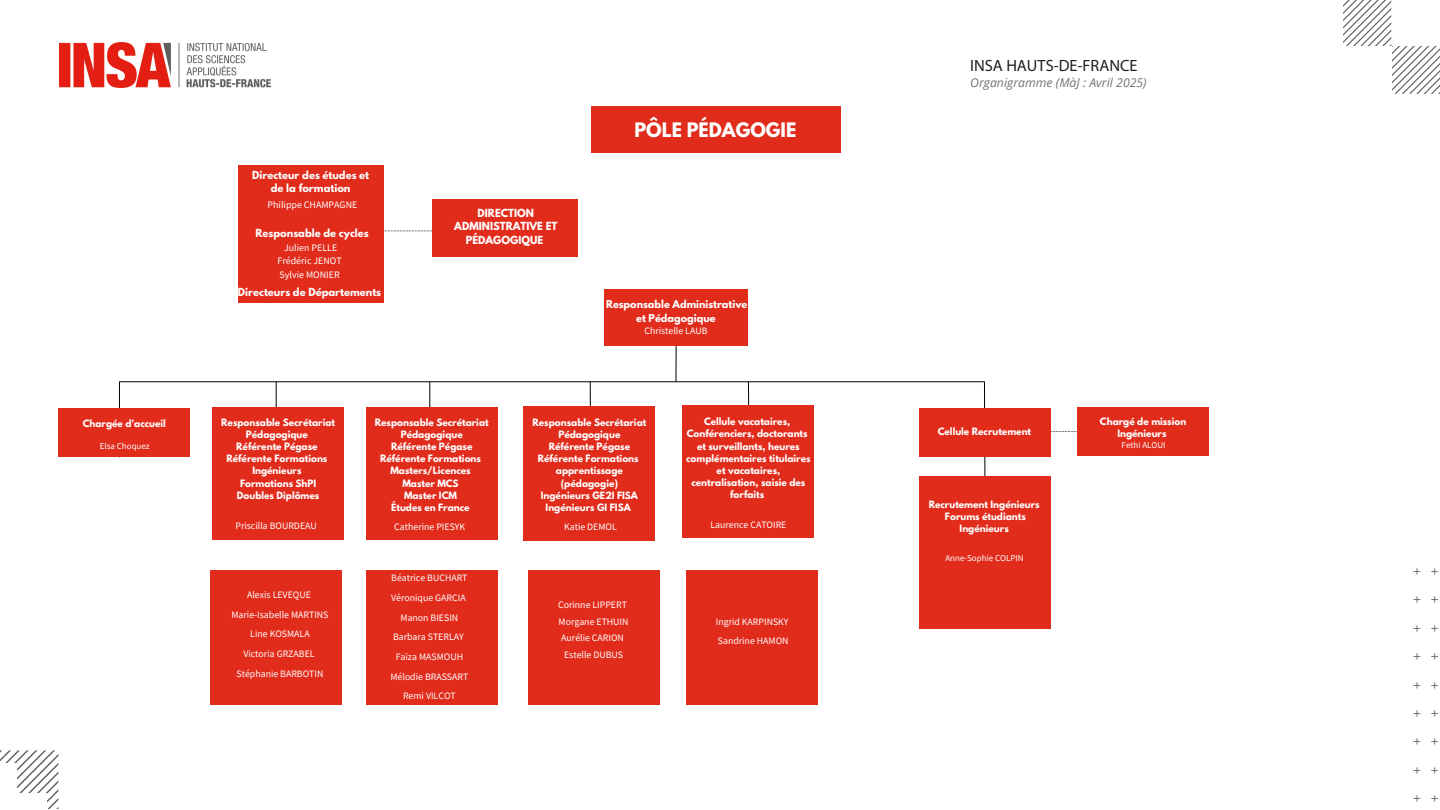
<style>
.page{position:relative;width:1440px;height:810px;background:#fff}
.page>*{position:absolute;margin:0;border:0;box-sizing:border-box;transform-origin:0 0}
.t1{font:700 17.7px "League Spartan";color:#fff}
.t2{font:16.3px "Myriad Pro";color:#231f20}
.t3{font:13.1px "Source Serif Pro";color:#5e5f5b}
.t4{font:italic 12.2px "Open Sans";letter-spacing:.005em;color:#73747a}
.t5{font:700 9.9px/13.2px "League Spartan";color:#fff;text-align:center}
.t6{font:9.9px "Source Sans Pro";color:#fff}
.t7{font:9.8px "Source Sans Pro";color:#fff}
.t8{font:700 9.7px/13.1px "League Spartan";color:#fff;text-align:center}
.t9{font:700 9px/12.1px "League Spartan";color:#fff;text-align:center}
.t10{font:8.9px "Source Sans Pro";color:#fff}
</style>
<div class="page">
<div style="left:592px;top:106px;width:249px;height:47px;background:#e12b1b"></div>
<svg style="left:383px;top:231px;width:49px;height:1px"></svg>
<div style="left:238px;top:165px;width:145px;height:137px;background:#e12b1b"></div>
<div style="left:432px;top:199px;width:145px;height:57px;background:#e12b1b"></div>
<svg style="left:589px;top:382px;width:2px;height:24px"></svg>
<div style="left:523px;top:406px;width:132px;height:134px;background:#e12b1b"></div>
<hr style="left:429px;top:382px;width:1px;height:85px;background:#000">
<svg style="left:984px;top:381px;width:2px;height:95px"></svg>
<svg style="left:675px;top:346px;width:2px;height:35px"></svg>
<hr style="left:119px;top:382px;width:1px;height:75px;background:#000">
<hr style="left:119px;top:381px;width:865px;height:1px;background:#000">
<svg style="left:748px;top:381px;width:2px;height:24px"></svg>
<div style="left:682px;top:405px;width:132px;height:133px;background:#e12b1b"></div>
<svg style="left:1051px;top:431px;width:26px;height:1px"></svg>
<div style="left:919px;top:408px;width:132px;height:49px;background:#e12b1b"></div>
<div style="left:366px;top:407px;width:131px;height:133px;background:#e12b1b"></div>
<div style="left:919px;top:476px;width:132px;height:152px;background:#e12b1b"></div>
<hr style="left:276px;top:382px;width:1px;height:85px;background:#000">
<div style="left:212px;top:407px;width:132px;height:133px;background:#e12b1b"></div>
<div style="left:210px;top:571px;width:132px;height:134px;background:#e12b1b"></div>
<div style="left:366px;top:571px;width:131px;height:134px;background:#e12b1b"></div>
<div style="left:528px;top:571px;width:132px;height:134px;background:#e12b1b"></div>
<div style="left:686px;top:571px;width:132px;height:134px;background:#e12b1b"></div>
<div style="left:1077px;top:407px;width:132px;height:49px;background:#e12b1b"></div>
<div style="left:604px;top:289px;width:144px;height:57px;background:#e12b1b"></div>
<svg style="left:0;top:751px;width:58px;height:57px"></svg>
<div style="left:0;top:764px;width:17px;height:46px;background:#fff"></div>
<div style="left:0;top:793px;width:47px;height:17px;background:#fff"></div>
<img style="left:59px;top:42px;width:211px;height:45px">
<svg style="left:1343px;top:0;width:97px;height:94px"></svg>
<div style="left:58px;top:408px;width:132px;height:49px;background:#e12b1b"></div>
<p class="t9" style="left:83px;top:418px;width:85px">Chargée d’accueil</p>
<p class="t10" style="left:100px;top:441px;width:51px">Elsa Choquez</p>
<p class="t5" style="left:252px;top:170px;width:119px">Directeur des études et de la formation</p>
<h1 class="t6" style="left:268px;top:198px;width:91px">Philippe CHAMPAGNE</h1>
<h4 class="t5" style="left:256px;top:227px;width:115px">Responsable de cycles</h4>
<h5 class="t6" style="left:284px;top:241px;width:55px">Julien PELLE</h5>
<p class="t6" style="left:278px;top:255px;width:66px">Frédéric JENOT</p>
<p class="t6" style="left:280px;top:268px;width:62px">Sylvie MONIER</p>
<h5 class="t5" style="left:238px;top:287px;width:145px">Directeurs de Départements</h5>
<h3 class="t5" style="left:454px;top:208px;width:105px">DIRECTION<br>ADMINISTRATIVE ET<br>PÉDAGOGIQUE</h3>
<h2 class="t1" style="left:634px;top:121px;width:163px">PÔLE PÉDAGOGIE</h2>
<p class="t8" style="left:606px;top:299px;width:143px">Responsable Administrative et Pédagogique</p>
<p class="t7" style="left:644px;top:324px;width:65px">Christelle LAUB</p>
<p class="t2" style="left:970px;top:59px;width:169px">INSA HAUTS-DE-FRANCE</p>
<p class="t4" style="left:970px;top:74px;width:178px">Organigramme (MàJ : Avril 2025)</p>
<p class="t9" style="left:221px;top:417px;width:115px">Responsable Secrétariat<br>Pédagogique<br>Référente Pégase<br>Référente Formations<br>Ingénieurs</p>
<p class="t9" style="left:237px;top:478px;width:84px">Formations ShPI<br>Doubles Diplômes</p>
<p class="t7" style="left:236px;top:519px;width:83px">Priscilla BOURDEAU</p>
<p class="t9" style="left:213px;top:419px;width:129px">Responsable Cellule Stages</p>
<p class="t7" style="left:247px;top:588px;width:65px">Alexis LEVEQUE</p>
<p class="t7" style="left:231px;top:608px;width:99px">Marie-Isabelle MARTINS</p>
<p class="t7" style="left:250px;top:628px;width:61px">Line KOSMALA</p>
<p class="t7" style="left:243px;top:647px;width:73px">Victoria GRZABEL</p>
<h5 class="t7" style="left:237px;top:667px;width:88px">Stéphanie BARBOTIN</h5>
<h5 class="t9" style="left:367px;top:419px;width:129px">Responsable Cellule Stages</h5>
<p class="t9" style="left:686px;top:417px;width:126px">Cellule vacataires,<br>Conférenciers, doctorants et surveillants, heures complémentaires titulaires et vacataires, centralisation, saisie des forfaits</p>
<p class="t9" style="left:938px;top:426px;width:95px">Cellule Recrutement</p>
<p class="t9" style="left:375px;top:417px;width:115px">Responsable Secrétariat<br>Pédagogique<br>Référente Pégase<br>Référente Formations<br>Masters/Licences<br>Master MCS</p>
<h5 class="t9" style="left:391px;top:490px;width:80px">Master ICM<br>Études en France</h5>
<p class="t9" style="left:532px;top:417px;width:115px">Responsable Secrétariat<br>Pédagogique<br>Référente Pégase<br>Référente Formations apprentissage (pédagogie)<br>Ingénieurs GE2I FISA<br>Ingénieurs GI FISA</p>
<h5 class="t7" style="left:564px;top:520px;width:54px">Katie DEMOL</h5>
<p class="t9" style="left:929px;top:500px;width:112px">Recrutement Ingénieurs<br>Forums étudiants<br>Ingénieurs</p>
<p class="t7" style="left:710px;top:518px;width:78px">Laurence CATOIRE</p>
<p class="t7" style="left:394px;top:520px;width:72px">Catherine PIESYK</p>
<h5 class="t7" style="left:391px;top:572px;width:78px">Béatrice BUCHART</h5>
<p class="t7" style="left:391px;top:591px;width:76px">Véronique GARCIA</p>
<h5 class="t7" style="left:401px;top:611px;width:59px">Manon BIESIN</h5>
<p class="t7" style="left:393px;top:631px;width:72px">Barbara STERLAY</p>
<h5 class="t7" style="left:396px;top:650px;width:69px">Faïza MASMOUH</h5>
<p class="t7" style="left:391px;top:670px;width:79px">Mélodie BRASSART</p>
<h5 class="t7" style="left:403px;top:690px;width:54px">Remi VILCOT</h5>
<p class="t7" style="left:558px;top:599px;width:70px">Corinne LIPPERT</p>
<h5 class="t7" style="left:559px;top:615px;width:72px">Morgane ETHUIN</h5>
<h5 class="t7" style="left:561px;top:632px;width:64px">Aurélie CARION</h5>
<h5 class="t7" style="left:564px;top:648px;width:60px">Estelle DUBUS</h5>
<p class="t7" style="left:716px;top:615px;width:74px">Ingrid KARPINSKY</p>
<h5 class="t7" style="left:718px;top:635px;width:72px">Sandrine HAMON</h5>
<p class="t10" style="left:945px;top:552px;width:80px">Anne-Sophie COLPIN</p>
<p class="t9" style="left:1100px;top:417px;width:88px">Chargé de mission<br>Ingénieurs</p>
<p class="t10" style="left:1122px;top:439px;width:45px">Fethi ALOUI</p>
<p class="t3" style="left:1425px;top:568px;width:8px;rotate:90deg">+</p>
<p class="t3" style="left:1425px;top:596px;width:8px;rotate:90deg">+</p>
<p class="t3" style="left:1425px;top:625px;width:8px;rotate:90deg">+</p>
<p class="t3" style="left:1425px;top:653px;width:8px;rotate:90deg">+</p>
<p class="t3" style="left:1425px;top:682px;width:8px;rotate:90deg">+</p>
<p class="t3" style="left:1425px;top:710px;width:8px;rotate:90deg">+</p>
<p class="t3" style="left:1425px;top:738px;width:8px;rotate:90deg">+</p>
<p class="t3" style="left:1425px;top:767px;width:8px;rotate:90deg">+</p>
<p class="t3" style="left:1425px;top:795px;width:8px;rotate:90deg">+</p>
<p class="t3" style="left:1442px;top:568px;width:8px;rotate:90deg">+</p>
<p class="t3" style="left:1442px;top:596px;width:8px;rotate:90deg">+</p>
<p class="t3" style="left:1442px;top:625px;width:8px;rotate:90deg">+</p>
<p class="t3" style="left:1442px;top:653px;width:8px;rotate:90deg">+</p>
<p class="t3" style="left:1442px;top:682px;width:8px;rotate:90deg">+</p>
<p class="t3" style="left:1442px;top:710px;width:8px;rotate:90deg">+</p>
<p class="t3" style="left:1442px;top:738px;width:8px;rotate:90deg">+</p>
<p class="t3" style="left:1442px;top:767px;width:8px;rotate:90deg">+</p>
<p class="t3" style="left:1442px;top:795px;width:8px;rotate:90deg">+</p>
</div>
